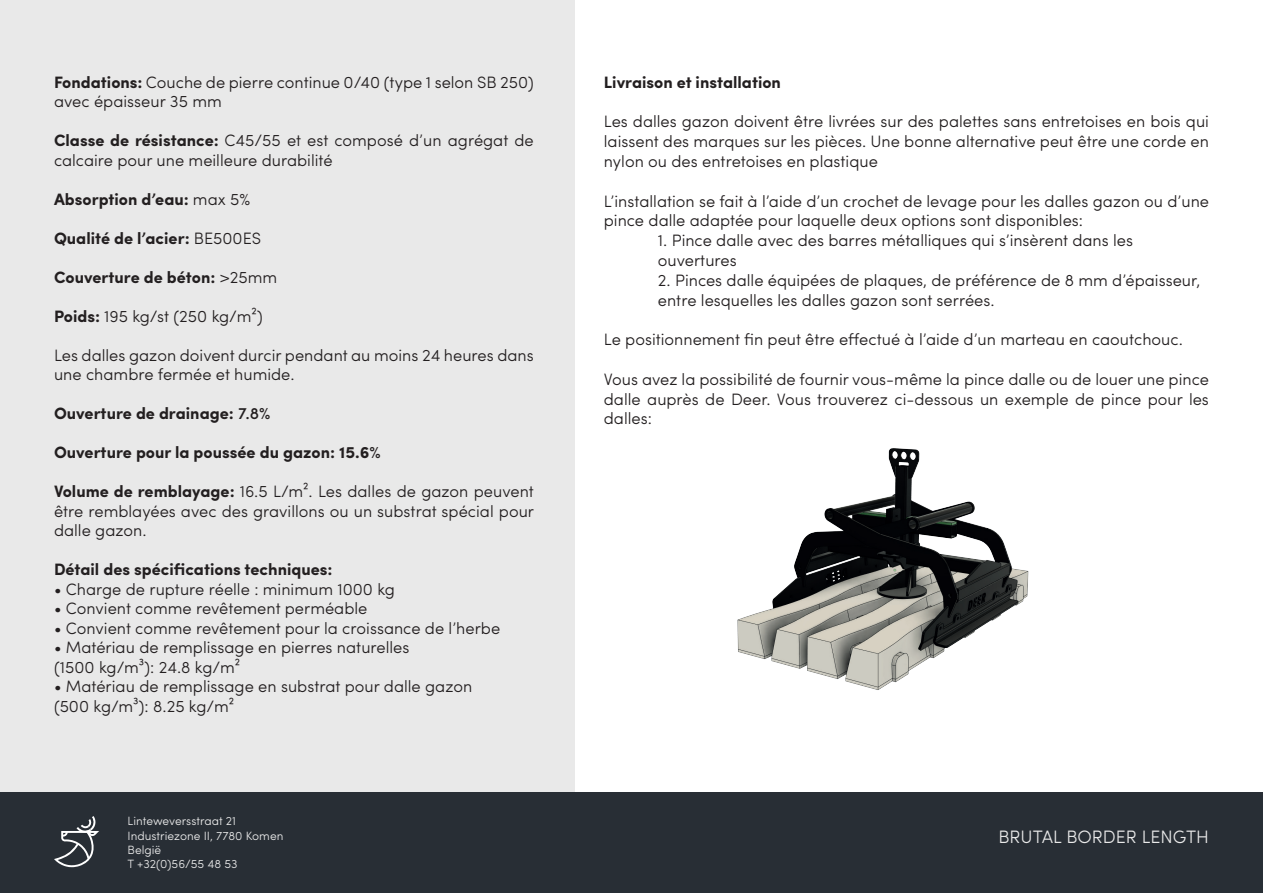
<style>
.page{position:relative;width:1263px;height:893px;background:#fff}
.page>*{position:absolute;margin:0;border:0;box-sizing:border-box;transform-origin:0 0}
.t1{font:300 18px "Sofia Pro";color:#e9e9e9}
.t2{font:300 16.5px/19.8px "Sofia Pro";color:#231f20}
.t3{font:700 16.5px "Sofia Pro";color:#231f20}
.t4{font:300 12px/14.4px "Sofia Pro";color:#e9e9e9}
.s1{font-weight:700}
.s2{font-weight:300}
.s3{font-weight:500}
</style>
<div class="page">
<div style="left:0;top:0;width:574px;height:893px;background:#e9e9e9"></div>
<div style="left:0;top:792px;width:1263px;height:101px;background:#282e35"></div>
<svg style="left:54px;top:816px;width:45px;height:51px"></svg>
<img style="left:737px;top:448px;width:292px;height:242px">
<p class="t2" style="left:54px;top:71px;width:481px"><span class="s1">Fondations:</span> Couche de pierre continue 0/40 (type 1 selon SB 250) avec épaisseur 35 mm</p>
<p class="t2" style="left:54px;top:130px;width:481px"><span class="s1">Classe de résistance:</span> C45/55 et est composé d’un agrégat de calcaire pour une meilleure durabilité</p>
<p class="t3" style="left:54px;top:186px;width:198px">Absorption d’eau: <span class="s2">max 5%</span></p>
<p class="t3" style="left:54px;top:225px;width:209px">Qualité de l’acier: <span class="s2">BE500ES</span></p>
<p class="t3" style="left:54px;top:264px;width:225px">Couverture de béton: <span class="s2">&gt;25mm</span></p>
<p class="t2" style="left:54px;top:305px;width:210px"><span class="s1">Poids:</span> 195 kg/st (250 kg/m²)</p>
<p class="t2" style="left:54px;top:344px;width:481px">Les dalles gazon doivent durcir pendant au moins 24 heures dans une chambre fermée et humide.</p>
<p class="t3" style="left:54px;top:401px;width:218px">Ouverture de drainage: <span class="s3">7.8%</span></p>
<p class="t3" style="left:54px;top:440px;width:328px">Ouverture pour la poussée du gazon: 15.6<span class="s3">%</span></p>
<p class="t2" style="left:54px;top:481px;width:482px;text-align:justify"><span class="s1">Volume de remblayage:</span> 16.5 L/m². Les dalles de gazon peuvent être remblayées avec des gravillons ou un substrat spécial pour dalle gazon.</p>
<p class="t3" style="left:54px;top:557px;width:280px">Détail des spécifications techniques:</p>
<p class="t2" style="left:54px;top:578px;width:342px">• Charge de rupture réelle : minimum 1000 kg</p>
<p class="t2" style="left:54px;top:598px;width:315px">• Convient comme revêtement perméable</p>
<p class="t2" style="left:54px;top:617px;width:448px">• Convient comme revêtement pour la croissance de l’herbe</p>
<p class="t2" style="left:54px;top:637px;width:357px">• Matériau de remplissage en pierres naturelles (1500 kg/m³): 24.8 kg/m²</p>
<p class="t2" style="left:54px;top:676px;width:420px">• Matériau de remplissage en substrat pour dalle gazon (500 kg/m³): 8.25 kg/m²</p>
<p class="t4" style="left:128px;top:813px;width:157px">Linteweversstraat 21<br>Industriezone II, 7780 Komen<br>België<br>T +32(0)56/55 48 53</p>
<p class="t3" style="left:604px;top:69px;width:179px">Livraison et installation</p>
<p class="t2" style="left:604px;top:111px;width:607px;text-align:justify">Les dalles gazon doivent être livrées sur des palettes sans entretoises en bois qui laissent des marques sur les pièces. Une bonne alternative peut être une corde en nylon ou des entretoises en plastique</p>
<p class="t2" style="left:604px;top:190px;width:607px">L’installation se fait à l’aide d’un crochet de levage pour les dalles gazon ou d’une pince dalle adaptée pour laquelle deux options sont disponibles:</p>
<p class="t2" style="left:658px;top:229px;width:477px">1. Pince dalle avec des barres métalliques qui s’insèrent dans les ouvertures</p>
<p class="t2" style="left:658px;top:269px;width:544px">2. Pinces dalle équipées de plaques, de préférence de 8 mm d’épaisseur, entre lesquelles les dalles gazon sont serrées.</p>
<p class="t2" style="left:604px;top:328px;width:581px">Le positionnement fin peut être effectué à l’aide d’un marteau en caoutchouc.</p>
<p class="t2" style="left:604px;top:368px;width:607px;text-align:justify">Vous avez la possibilité de fournir vous-même la pince dalle ou de louer une pince dalle auprès de Deer. Vous trouverez ci-dessous un exemple de pince pour les dalles:</p>
<p class="t1" style="left:998px;top:824px;width:212px">BRUTAL BORDER LENGTH</p>
</div>
